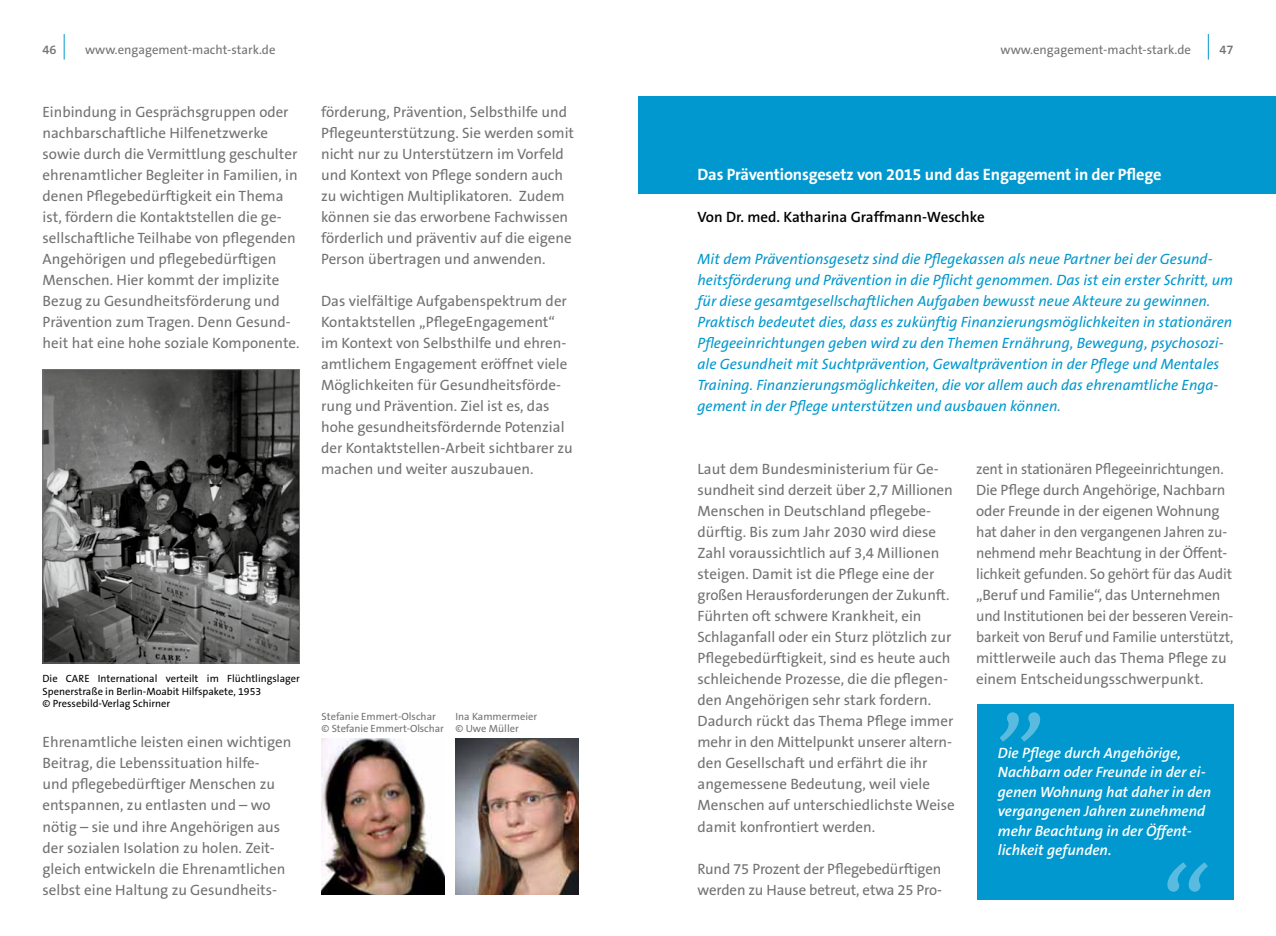
<style>
.page{position:relative;width:1276px;height:936px;background:#fff}
.page>*{position:absolute;margin:0;border:0;box-sizing:border-box;transform-origin:0 0}
.t1{font:700 16.5px "The Sans B7";letter-spacing:-.01em;color:#fff}
.t2{font:15px/21px "The Sans B5 Plain";color:#737272}
.t3{font:italic 15px/21px "The Sans B5 Plain";color:#0098ce}
.t4{font:italic 600 15px/19.5px "The Sans B6";color:#fff}
.t5{font:600 15px "The Sans B6";color:#000}
.t6{font:12.75px "The Sans B5 Plain";color:#737272}
.t7{font:600 12.75px "The Sans B6";color:#737272}
.t8{font:10.5px/12.6px "The Sans B5 Plain";color:#000}
.t9{font:10.5px/12.6px "The Sans B5 Plain";color:#737272}
</style>
<div class="page">
<svg style="left:1208px;top:34px;width:1px;height:26px"></svg>
<div style="left:638px;top:96px;width:638px;height:98px;background:#0098ce"></div>
<svg style="left:64px;top:34px;width:1px;height:26px"></svg>
<img style="left:45px;top:371px;width:253px;height:290px">
<div style="left:43px;top:369px;width:257px;height:294px;border:1px solid #737272"></div>
<img style="left:321px;top:738px;width:123px;height:156px">
<img style="left:455px;top:738px;width:123px;height:156px">
<div style="left:976px;top:703px;width:257px;height:196px;background:#0098ce"></div>
<svg style="left:1167px;top:862px;width:41px;height:29px"></svg>
<svg style="left:999px;top:712px;width:42px;height:29px"></svg>
<p class="t7" style="left:43px;top:43px;width:16px">46</p>
<p class="t6" style="left:85px;top:43px;width:192px">www.engagement-macht-stark.de</p>
<p class="t6" style="left:1000px;top:43px;width:192px">www.engagement-macht-stark.de</p>
<p class="t7" style="left:1219px;top:43px;width:16px">47</p>
<p class="t2" style="left:43px;top:102px;width:259px">Einbindung in Gesprächsgruppen oder nachbarschaftliche Hilfenetzwerke sowie durch die Vermittlung geschulter ehrenamtlicher Begleiter in Familien, in denen Pflegebedürftigkeit ein Thema ist, fördern die Kontaktstellen die ge&shy;sellschaftliche Teilhabe von pflegenden Angehörigen und pflegebedürftigen Menschen. Hier kommt der implizite Bezug zu Gesundheitsförderung und Prävention zum Tragen. Denn Gesund&shy;heit hat eine hohe soziale Komponente.</p>
<p class="t2" style="left:321px;top:102px;width:254px">förderung, Prävention, Selbsthilfe und Pflegeunterstützung. Sie werden somit nicht nur zu U nterstützern im Vorfeld und Kontext von Pflege sondern auch zu wichtigen Multiplikatoren. Zudem können sie das erworbene Fachwissen förderlich und präventiv auf die eigene Person übertragen und anwenden.</p>
<p class="t2" style="left:321px;top:291px;width:253px">Das vielfältige Aufgabenspektrum der Kontaktstellen „PflegeEngagement“ im Kontext von Selbsthilfe und ehren&shy;amtlichem Engagement eröffnet viele Möglichkeiten für Gesundheitsförde&shy;rung und Prävention. Ziel ist es, das hohe gesundheitsfördernde Potenzial der Kontaktstellen-Arbeit sichtbarer zu machen und weiter auszubauen.</p>
<p class="t8" style="left:43px;top:672px;width:259px">Die CARE International verteilt im Flüchtlingslager<br>Spenerstraße in Berlin-Moabit Hilfspakete, 1953<br>© Pressebild-Verlag Schirner</p>
<p class="t2" style="left:43px;top:732px;width:250px">Ehrenamtliche leisten einen wichtigen Beitrag, die Lebenssituation hilfe-<br>und pflegebedürftiger Menschen zu entspannen, zu entlasten und – wo nötig – sie und ihre Angehörigen aus der sozialen Isolation zu holen. Zeit&shy;gleich entwickeln die Ehrenamtlichen selbst eine Haltung zu Gesundheits-</p>
<p class="t9" style="left:321px;top:710px;width:124px">Stefanie Emmert-Olschar © Stefanie Emmert-Olschar</p>
<p class="t9" style="left:455px;top:710px;width:83px">Ina Kammermeier © Uwe Müller</p>
<p class="t1" style="left:697px;top:166px;width:465px">Das Präventionsgesetz von 2015 und das Engagement in der Pflege</p>
<p class="t5" style="left:697px;top:209px;width:289px">Von Dr. med. Katharina Graffmann-Weschke</p>
<p class="t3" style="left:697px;top:249px;width:537px">Mit dem Präventionsgesetz sind die Pflegekassen als neue Partner bei der Gesund&shy;heitsförderung und Prävention in die Pflicht genommen. Das ist ein erster Schritt, um für diese gesamtgesellschaftlichen Aufgaben bewusst neue Akteure zu gewinnen.<br>Praktisch bedeutet dies, dass es zukünftig Finanzierungsmöglichkeiten in stationären Pflegeeinrichtungen geben wird zu den Themen Ernährung, Bewegung, psychosozi&shy;ale Gesundheit mit Suchtprävention, Gewaltprävention in der Pflege und Mentales Training. Finanzierungsmöglichkeiten, die vor allem auch das ehrenamtliche Enga&shy;gement in der Pflege unterstützen und ausbauen können.</p>
<p class="t2" style="left:697px;top:459px;width:259px">Laut dem Bundesministerium für Ge&shy;sundheit sind derzeit über 2,7 Millionen Menschen in Deutschland pflegebe&shy;dürftig. Bis zum Jahr 2030 wird diese Zahl voraussichtlich auf 3,4 Millionen steigen. Damit ist die Pflege eine der großen Herausforderungen der Zukunft.<br>Führten oft schwere Krankheit, ein Schlaganfall oder ein Sturz plötzlich zur Pflegebedürftigkeit, sind es heute auch schleichende Prozesse, die die pflegen&shy;den Angehörigen sehr stark fordern.<br>Dadurch rückt das Thema Pflege immer mehr in den Mittelpunkt unserer altern&shy;den Gesellschaft und erfährt die ihr angemessene Bedeutung, weil viele Menschen auf unterschiedlichste Weise damit konfrontiert werden.</p>
<p class="t2" style="left:697px;top:858px;width:246px">Rund 75 Prozent der Pflegebedürftigen werden zu Hause betreut, etwa 25 Pro-</p>
<p class="t2" style="left:976px;top:459px;width:259px">zent in stationären Pflegeeinrichtungen.<br>Die Pflege durch Angehörige, Nachbarn oder Freunde in der eigenen Wohnung hat daher in den vergangenen Jahren zu&shy;nehmend mehr Beachtung in der Öffent&shy;lichkeit gefunden. So gehört für das Audit „Beruf und Familie“, das U nternehmen und Institutionen bei der besseren Verein&shy;barkeit von Beruf und Familie unterstützt, mittlerweile auch das Thema Pflege zu einem Entscheidungsschwerpunkt.</p>
<p class="t4" style="left:998px;top:743px;width:215px">Die Pflege durch Angehörige,<br>Nachbarn oder Freunde in der ei&shy;genen Wohnung hat daher in den vergangenen Jahren zunehmend mehr Beachtung in der Öffent&shy;lichkeit gefunden.</p>
</div>
